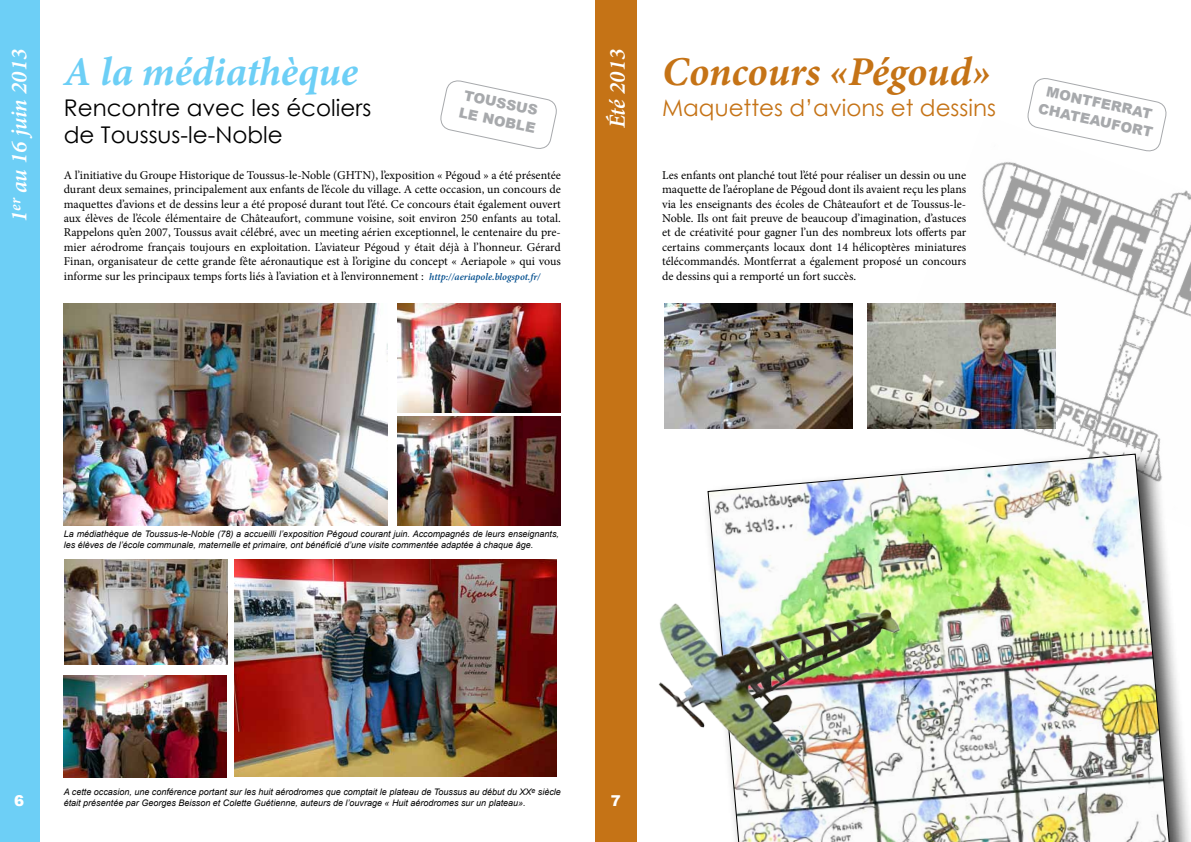
<style>
.page{position:relative;width:1191px;height:842px;background:#fff}
.page>*{position:absolute;margin:0;border:0;box-sizing:border-box;transform-origin:0 0}
.t1{font:italic 700 41px "Minion Pro";letter-spacing:-.005em;color:#c57316}
.t2{font:italic 700 41px "Minion Pro";letter-spacing:-.005em;color:#6dcff6}
.t3{font:23px/27.6px "Century Gothic";color:#000}
.t4{font:23px "Century Gothic";color:#c57316}
.t5{font:italic 600 23px "Minion Pro";letter-spacing:-.01em;color:#fff}
.t6{font:900 15px "Arial";color:#fff}
.t7{font:900 14px/18px "Arial";color:#a7a9ac}
.t8{font:12px/14.4px "Minion Pro";color:#000;text-align:justify}
.t9{font:italic 9px/10.8px "Arial";color:#000}
.s1{font-weight:600;font-style:italic;font-size:10px;color:#004d8d}
</style>
<div class="page">
<img style="left:982px;top:162px;width:209px;height:286px">
<div style="left:0;top:0;width:39px;height:842px;background:#6dcff6"></div>
<svg style="left:440px;top:80px;width:117px;height:69px"></svg>
<img style="left:398px;top:417px;width:163px;height:108px">
<img style="left:64px;top:559px;width:163px;height:106px">
<img style="left:64px;top:303px;width:324px;height:222px">
<img style="left:398px;top:303px;width:163px;height:109px">
<img style="left:235px;top:559px;width:321px;height:218px">
<img style="left:64px;top:675px;width:163px;height:102px">
<div style="left:595px;top:0;width:42px;height:842px;background:#c57316"></div>
<svg style="left:1027px;top:78px;width:140px;height:74px"></svg>
<img style="left:867px;top:303px;width:188px;height:126px">
<img style="left:664px;top:303px;width:188px;height:126px">
<div style="left:702px;top:448px;width:489px;height:394px;background:#000;opacity:.75"></div>
<img style="left:707px;top:453px;width:468px;height:389px">
<img style="left:658px;top:588px;width:253px;height:200px">
<h2 class="t5" style="left:3px;top:222px;width:175px;rotate:-90deg">1<sup>er</sup> au 16 juin 2013</h2>
<h1 class="t2" style="left:64px;top:43px;width:296px">A la médiathèque</h1>
<h2 class="t3" style="left:64px;top:93px;width:309px">Rencontre avec les écoliers de Toussus-le-Noble</h2>
<p class="t7" style="left:465px;top:85px;width:79px;rotate:12deg">TOUSSUS<br>LE NOBLE</p>
<p class="t8" style="left:64px;top:168px;width:498px">A l’initiative du Groupe Historique de Toussus-le-Noble (GHTN), l’exposition « Pégoud » a été présentée durant deux semaines, principalement aux enfants de l’école du village. A cette occasion, un concours de maquettes d’avions et de dessins leur a été proposé durant tout l’été. Ce concours était également ouvert aux élèves de l’école élémentaire de Châteaufort, commune voisine, soit environ 250 enfants au total.<br>Rappelons qu’en 2007, Toussus avait célébré, avec un meeting aérien exceptionnel, le centenaire du pre&shy;mier aérodrome français toujours en exploitation. L’aviateur Pégoud y était déjà à l’honneur. Gérard Finan, organisateur de cette grande fête aéronautique est à l’origine du concept « Aeriapole » qui vous informe sur les principaux temps forts liés à l’aviation et à l’environnement : <span class="s1">http://aeriapole.blogspot.fr/</span></p>
<h2 class="t5" style="left:601px;top:128px;width:81px;rotate:-90deg">Été 2013</h2>
<h1 class="t1" style="left:662px;top:43px;width:330px">Concours «Pégoud»</h1>
<h2 class="t4" style="left:662px;top:91px;width:335px">Maquettes d’avions et dessins</h2>
<p class="t8" style="left:662px;top:168px;width:306px">Les enfants ont planché tout l’été pour réaliser un dessin ou une maquette de l’aéroplane de Pégoud dont ils avaient reçu les plans via les enseignants des écoles de Châteaufort et de Toussus-le-Noble. Ils ont fait preuve de beaucoup d’imagination, d’astuces et de créativité pour gagner l’un des nombreux lots offerts par certains commerçants locaux dont 14 hélicoptères miniatures télécommandés. Montferrat a également proposé un concours de dessins qui a remporté un fort succès.</p>
<p class="t7" style="left:1044px;top:81px;width:118px;text-align:center;rotate:12deg">MONTFERRAT<br>CHATEAUFORT</p>
<p class="t9" style="left:64px;top:528px;width:497px">La médiathèque de Toussus-le-Noble (78) a accueilli l’exposition Pégoud courant juin. Accompagnés de leurs enseignants, les élèves de l’école communale, maternelle et primaire, ont bénéficié d’une visite commentée adaptée à chaque âge.</p>
<p class="t9" style="left:64px;top:787px;width:498px">A cette occasion, une conférence portant sur les huit aérodromes que comptait le plateau de Toussus au début du XX<sup>e</sup> siècle était présentée par Georges Beisson et Colette Guétienne, auteurs de l’ouvrage « Huit aérodromes sur un plateau».</p>
<p class="t6" style="left:14px;top:790px;width:12px">6</p>
<p class="t6" style="left:610px;top:790px;width:12px">7</p>
</div>
